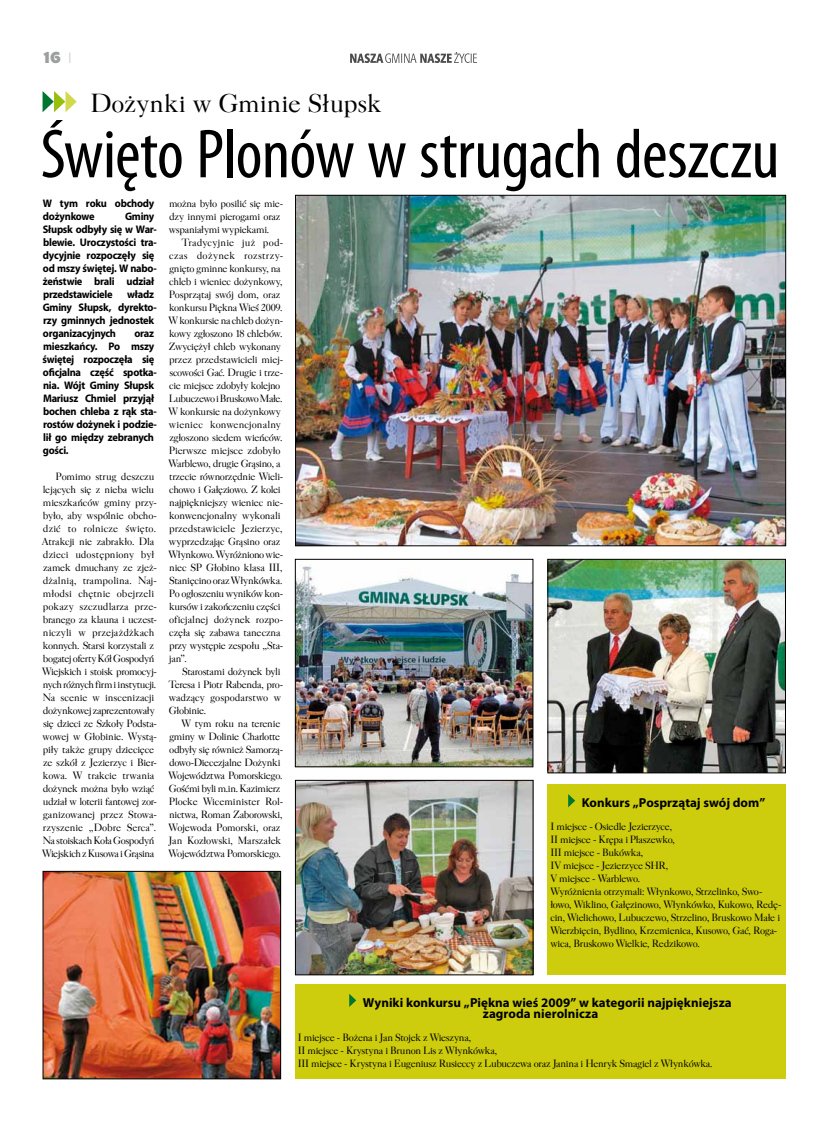
<style>
.page{position:relative;width:820px;height:1134px;background:#fff}
.page>*{position:absolute;margin:0;border:0;box-sizing:border-box;transform-origin:0 0}
.t1{font:condensed 70px "Myriad Pro";letter-spacing:-.01em;color:#000}
.t2{font:26px "Casablanca";color:#000}
.t3{font:14px "Phoenix EFN";color:#9c9e9f}
.t4{font:700 13px/11px "Myriad Pro";color:#000}
.t5{font:700 11px/13px "Myriad Pro";letter-spacing:-.025em;color:#000;scale:.95 1}
.t6{font:10.5px/13px "Casablanca";letter-spacing:-.025em;color:#000}
.s1{font-family:"Euromode";color:#d0d1d2}
</style>
<div class="page">
<svg style="left:350px;top:52px;width:127px;height:11px"></svg>
<svg style="left:43px;top:91px;width:34px;height:21px"></svg>
<div style="left:295px;top:984px;width:490px;height:95px;background:#cdcd0d"></div>
<svg style="left:349px;top:994px;width:7px;height:13px"></svg>
<div style="left:547px;top:784px;width:238px;height:191px;background:#cdcd0d"></div>
<svg style="left:568px;top:794px;width:7px;height:13px"></svg>
<img style="left:297px;top:197px;width:486px;height:347px">
<img style="left:549px;top:561px;width:234px;height:210px">
<div style="left:547px;top:559px;width:238px;height:214px;border:1px solid #000"></div>
<img style="left:297px;top:566px;width:234px;height:199px">
<div style="left:295px;top:559px;width:238px;height:208px;border:1px solid #000"></div>
<img style="left:297px;top:782px;width:234px;height:191px">
<div style="left:295px;top:780px;width:238px;height:195px;border:1px solid #000"></div>
<img style="left:45px;top:873px;width:234px;height:204px">
<div style="left:43px;top:871px;width:238px;height:208px;border:1px solid #000"></div>
<h3 class="t3" style="left:43px;top:49px;width:31px">16 <span class="s1">|</span></h3>
<h2 class="t2" style="left:90px;top:88px;width:293px">Dożynki w Gminie Słupsk</h2>
<h1 class="t1" style="left:41px;top:112px;width:740px">Święto Plonów w strugach deszczu</h1>
<p class="t5" style="left:43px;top:196px;width:119px">W tym roku obchody dożynkowe</p>
<p class="t5" style="left:43px;top:209px;width:122px;text-indent:82px">Gminy<br>Słupsk odbyły się w War&shy;blewie. Uroczystości tra&shy;dycyjnie rozpoczęły się od mszy świętej. W nabo&shy;żeństwie brali udział przedstawiciele</p>
<p class="t5" style="left:43px;top:287px;width:122px;text-indent:85px">władz<br>Gminy Słupsk, dyrekto&shy;rzy gminnych jednostek organizacyjnych</p>
<p class="t5" style="left:43px;top:326px;width:122px;text-indent:92px">oraz mieszkańcy. Po mszy świętej rozpoczęła się oficjalna część spotka&shy;nia. Wójt Gminy Słupsk<br>Mariusz Chmiel przyjął bochen chleba z rąk sta&shy;rostów dożynek i podzie&shy;lił go między zebranych gości.</p>
<p class="t6" style="left:42px;top:470px;width:116px;text-indent:14px">Pomimo strug deszczu lejących się z nieba wielu mieszkańców gminy przy&shy;było, aby wspólnie obcho&shy;dzić to rolnicze święto.<br>Atrakcji nie zabrakło. Dla dzieci udostępniony był zamek dmuchany ze zjeż&shy;dżalnią, trampolina. Naj&shy;młodsi chętnie obejrzeli pokazy szczudlarza prze&shy;branego za klauna i uczest&shy;niczyli w przejażdżkach konnych. Starsi korzystali z bogatej oferty Kół Gospodyń<br>Wiejskich i stoisk promocyj&shy;nych różnych firm i instytucji.<br>Na scenie w inscenizacji dożynkowej zaprezentowały się dzieci ze Szkoły Podsta&shy;wowej w Głobinie. Wystą&shy;piły także grupy dziecięce ze szkół z Jezierzyc i Bier&shy;kowa. W trakcie trwania dożynek można było wziąć udział w loterii fantowej zor&shy;ganizowanej przez Stowa&shy;rzyszenie „Dobre Serca”.<br>Na stoiskach Koła Gospodyń<br>Wiejskich z Kusowa i Grąsina</p>
<p class="t6" style="left:169px;top:197px;width:116px">można było posilić się mie&shy;dzy innymi pierogami oraz wspaniałymi wypiekami.</p>
<p class="t6" style="left:168px;top:236px;width:116px;text-indent:13px">Tradycyjnie już pod&shy;czas dożynek rozstrzy&shy;gnięto gminne konkursy, na chleb i wieniec dożynkowy,<br>Posprzątaj swój dom, oraz konkursu Piękna Wieś 2009.<br>W konkursie na chleb dożyn&shy;kowy zgłoszono 18 chlebów.<br>Zwyciężył chleb wykonany przez przedstawicieli miej&shy;scowości Gać. Drugie i trze&shy;cie miejsce zdobyły kolejno<br>Lubuczewo i Bruskowo Małe.<br>W konkursie na dożynkowy wieniec konwencjonalny zgłoszono siedem wieńców.<br>Pierwsze miejsce zdobyło<br>Warblewo, drugie Grąsino, a trzecie równorzędnie Wieli&shy;chowo i Gałęziowo. Z kolei najpiękniejszy wieniec nie&shy;konwencjonalny wykonali przedstawiciele Jezierzyc, wyprzedzając Grąsino oraz<br>Włynkowo. Wyróżniono wie&shy;niec SP Głobino klasa III,<br>Stanięcino oraz Włynkówka.<br>Po ogłoszeniu wyników kon&shy;kursów i zakończeniu części oficjalnej dożynek rozpo&shy;częła się zabawa taneczna przy występie zespołu „Sta&shy;jan”.</p>
<p class="t6" style="left:168px;top:665px;width:116px;text-indent:14px">Starostami dożynek byli<br>Teresa i Piotr Rabenda, pro&shy;wadzący gospodarstwo w<br>Głobinie.</p>
<p class="t6" style="left:168px;top:717px;width:116px;text-indent:13px">W tym roku na terenie gminy w Dolinie Charlotte odbyły się również Samorzą&shy;dowo-Diecezjalne Dożynki<br>Województwa Pomorskiego.<br>Gośćmi byli m.in. Kazimierz<br>Plocke Wiceminister Rol&shy;nictwa, Roman Zaborowski,<br>Wojewoda Pomorski, oraz<br>Jan Kozłowski, Marszałek<br>Województwa Pomorskiego.</p>
<p class="t4" style="left:581px;top:797px;width:185px">Konkurs „Posprzątaj swój dom”</p>
<p class="t6" style="left:550px;top:820px;width:232px">I miejsce - Osiedle Jezierzyce,<br>II miejsce - Krępa i Płaszewko,<br>III miejsce - Bukówka,<br>IV miejsce - Jezierzyce SHR,<br>V miejsce - Warblewo.<br>Wyróżnienia otrzymali: Włynkowo, Strzelinko, Swo&shy;łowo, Wiklino, Gałęzinowo, Włynkówko, Kukowo, Redę&shy;cin, Wielichowo, Lubuczewo, Strzelino, Bruskowo Małe i Wierzbięcin, Bydlino, Krzemienica, Kusowo, Gać, Roga&shy;wica, Bruskowo Wielkie, Redzikowo.</p>
<p class="t4" style="left:482px;top:997px;width:250px;text-indent:-120px">Wyniki konkursu „Piękna wieś 2009” w kategorii najpiękniejsza zagroda nierolnicza</p>
<p class="t6" style="left:298px;top:1031px;width:416px">I miejsce - Bożena i Jan Stojek z Wieszyna,<br>II miejsce - Krystyna i Brunon Lis z Włynkówka,<br>III miejsce - Krystyna i Eugeniusz Rusieccy z Lubuczewa oraz Janina i Henryk Smagiel z Włynkówka.</p>
</div>
